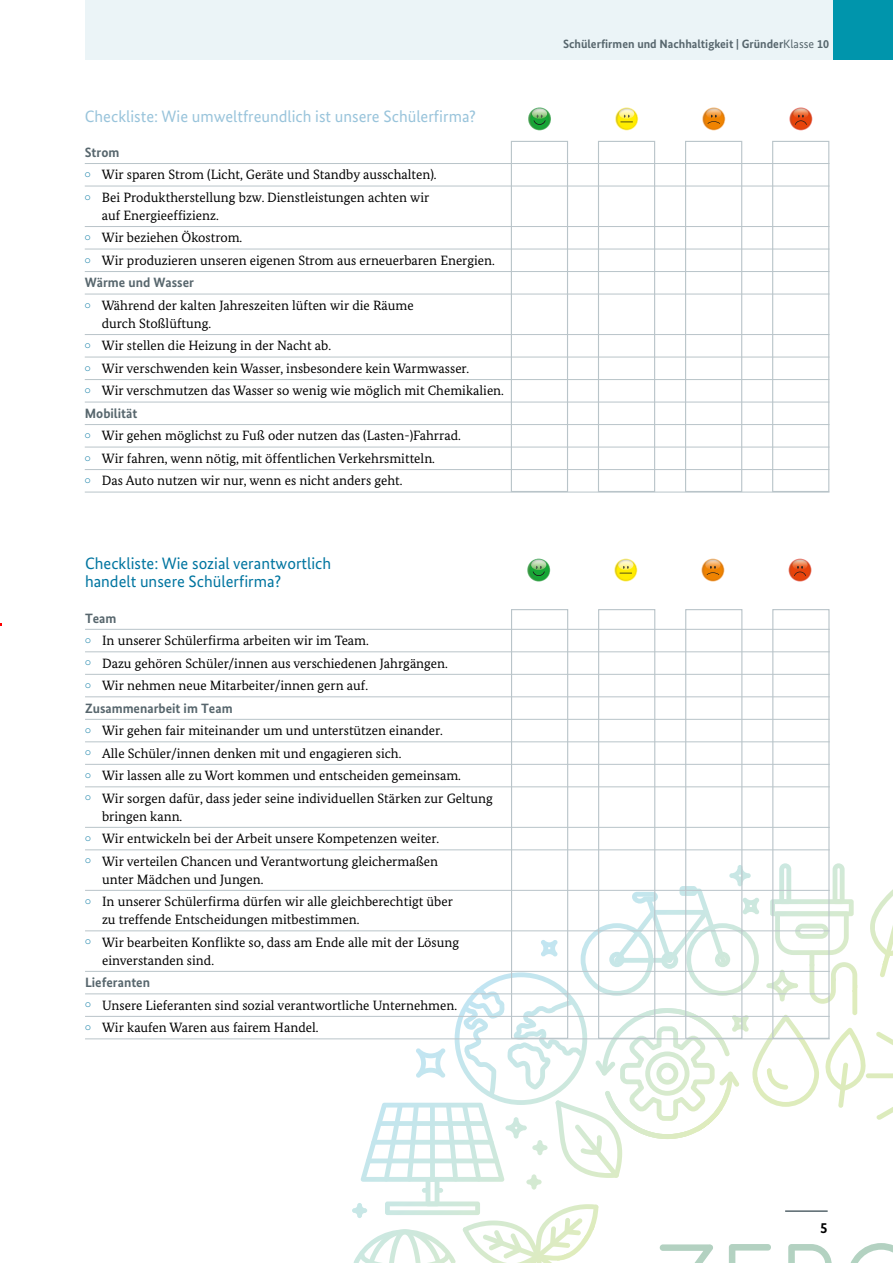
<style>
.page{position:relative;width:893px;height:1263px;background:#fff}
.page>*{position:absolute;margin:0;border:0;box-sizing:border-box;transform-origin:0 0}
.t1{font:16.5px/18px "Bundes Sans";color:#0075a0}
.t2{font:16.5px "Bundes Sans";color:#99c4db}
.t3{font:700 15px "Bundes Sans";color:#000}
.t4{font:13.5px/18px "Bundes Serif";color:#000}
.t5{font:700 13.5px "Bundes Sans";color:#57666d}
.t6{font:700 12px "Bundes Sans";color:#57666d}
.s1{font-weight:400}
</style>
<div class="page">
<svg style="left:352px;top:863px;width:541px;height:400px"></svg>
<hr style="left:85px;top:629px;width:745px;height:1px;background:#b9c4c9">
<hr style="left:85px;top:651px;width:745px;height:1px;background:#b9c4c9">
<hr style="left:85px;top:674px;width:745px;height:1px;background:#b9c4c9">
<hr style="left:85px;top:696px;width:745px;height:1px;background:#b9c4c9">
<hr style="left:85px;top:719px;width:745px;height:1px;background:#b9c4c9">
<hr style="left:85px;top:741px;width:745px;height:1px;background:#b9c4c9">
<hr style="left:85px;top:764px;width:745px;height:1px;background:#b9c4c9">
<hr style="left:85px;top:786px;width:745px;height:1px;background:#b9c4c9">
<hr style="left:85px;top:827px;width:745px;height:1px;background:#b9c4c9">
<hr style="left:85px;top:849px;width:745px;height:1px;background:#b9c4c9">
<hr style="left:85px;top:890px;width:745px;height:1px;background:#b9c4c9">
<hr style="left:85px;top:930px;width:745px;height:1px;background:#b9c4c9">
<hr style="left:85px;top:971px;width:745px;height:1px;background:#b9c4c9">
<hr style="left:85px;top:993px;width:745px;height:1px;background:#b9c4c9">
<hr style="left:85px;top:1016px;width:745px;height:1px;background:#b9c4c9">
<hr style="left:85px;top:1038px;width:745px;height:1px;background:#b9c4c9">
<hr style="left:85px;top:163px;width:744px;height:1px;background:#b9c4c9">
<hr style="left:85px;top:186px;width:744px;height:1px;background:#b9c4c9">
<hr style="left:85px;top:226px;width:744px;height:1px;background:#b9c4c9">
<hr style="left:85px;top:249px;width:744px;height:1px;background:#b9c4c9">
<hr style="left:85px;top:271px;width:744px;height:1px;background:#b9c4c9">
<hr style="left:85px;top:294px;width:744px;height:1px;background:#b9c4c9">
<hr style="left:85px;top:334px;width:744px;height:1px;background:#b9c4c9">
<hr style="left:85px;top:357px;width:744px;height:1px;background:#b9c4c9">
<hr style="left:85px;top:379px;width:744px;height:1px;background:#b9c4c9">
<hr style="left:85px;top:402px;width:744px;height:1px;background:#b9c4c9">
<hr style="left:85px;top:424px;width:744px;height:1px;background:#b9c4c9">
<hr style="left:85px;top:447px;width:744px;height:1px;background:#b9c4c9">
<hr style="left:85px;top:469px;width:744px;height:1px;background:#b9c4c9">
<hr style="left:85px;top:492px;width:744px;height:1px;background:#b9c4c9">
<hr style="left:785px;top:1210px;width:43px;height:2px;background:#57666d">
<div style="left:85px;top:0;width:808px;height:60px;background:#ebf4f7"></div>
<div style="left:833px;top:0;width:60px;height:60px;background:#0095ac"></div>
<div style="left:772px;top:609px;width:57px;height:430px;border:1px solid #b9c4c9"></div>
<div style="left:511px;top:609px;width:57px;height:430px;border:1px solid #b9c4c9"></div>
<div style="left:598px;top:609px;width:57px;height:430px;border:1px solid #b9c4c9"></div>
<div style="left:685px;top:609px;width:57px;height:430px;border:1px solid #b9c4c9"></div>
<div style="left:772px;top:141px;width:57px;height:351px;border:1px solid #b9c4c9"></div>
<div style="left:511px;top:141px;width:57px;height:351px;border:1px solid #b9c4c9"></div>
<div style="left:598px;top:141px;width:57px;height:351px;border:1px solid #b9c4c9"></div>
<div style="left:685px;top:141px;width:57px;height:351px;border:1px solid #b9c4c9"></div>
<svg style="left:528px;top:107px;width:23px;height:23px"></svg>
<img style="left:529px;top:110px;width:21px;height:19px">
<img style="left:532px;top:108px;width:15px;height:11px">
<svg style="left:534px;top:115px;width:12px;height:10px"></svg>
<svg style="left:615px;top:107px;width:23px;height:23px"></svg>
<img style="left:616px;top:110px;width:21px;height:19px">
<img style="left:619px;top:108px;width:15px;height:11px">
<svg style="left:620px;top:115px;width:13px;height:8px"></svg>
<svg style="left:702px;top:107px;width:23px;height:23px"></svg>
<img style="left:703px;top:110px;width:21px;height:19px">
<img style="left:706px;top:108px;width:15px;height:11px">
<svg style="left:707px;top:115px;width:13px;height:9px"></svg>
<svg style="left:789px;top:107px;width:23px;height:23px"></svg>
<img style="left:790px;top:110px;width:21px;height:19px">
<img style="left:793px;top:108px;width:15px;height:11px">
<svg style="left:795px;top:115px;width:12px;height:10px"></svg>
<svg style="left:527px;top:559px;width:23px;height:22px"></svg>
<img style="left:528px;top:561px;width:21px;height:20px">
<img style="left:531px;top:559px;width:15px;height:11px">
<svg style="left:533px;top:566px;width:12px;height:10px"></svg>
<svg style="left:614px;top:559px;width:23px;height:22px"></svg>
<img style="left:615px;top:561px;width:21px;height:20px">
<img style="left:618px;top:559px;width:15px;height:11px">
<svg style="left:620px;top:566px;width:12px;height:8px"></svg>
<svg style="left:701px;top:559px;width:23px;height:22px"></svg>
<img style="left:702px;top:561px;width:21px;height:20px">
<img style="left:705px;top:559px;width:15px;height:11px">
<svg style="left:707px;top:566px;width:12px;height:9px"></svg>
<img style="left:789px;top:562px;width:22px;height:19px">
<img style="left:792px;top:559px;width:16px;height:11px">
<svg style="left:794px;top:566px;width:12px;height:10px"></svg>
<h3 class="t2" style="left:85px;top:106px;width:393px">Checkliste: Wie umweltfreundlich ist unsere Schülerfirma?</h3>
<h4 class="t5" style="left:85px;top:144px;width:36px">Strom</h4>
<p class="t4" style="left:85px;top:165px;width:353px"><sup>•</sup> Wir sparen Strom (Licht, Geräte und Standby ausschalten).</p>
<p class="t4" style="left:102px;top:188px;width:329px;text-indent:-17px"><sup>•</sup> Bei Produktherstellung bzw. Dienstleistungen achten wir auf Energieeffizienz.</p>
<p class="t4" style="left:85px;top:228px;width:159px"><sup>•</sup> Wir beziehen Ökostrom.</p>
<p class="t4" style="left:85px;top:251px;width:412px"><sup>•</sup> Wir produzieren unseren eigenen Strom aus erneuerbaren Energien.</p>
<h4 class="t5" style="left:85px;top:274px;width:111px">Wärme und Wasser</h4>
<p class="t4" style="left:102px;top:296px;width:313px;text-indent:-17px"><sup>•</sup> Während der kalten Jahreszeiten lüften wir die Räume durch Stoßlüftung.</p>
<p class="t4" style="left:85px;top:336px;width:248px"><sup>•</sup> Wir stellen die Heizung in der Nacht ab.</p>
<p class="t4" style="left:85px;top:359px;width:386px"><sup>•</sup> Wir verschwenden kein Wasser, insbesondere kein Warmwasser.</p>
<p class="t4" style="left:85px;top:381px;width:421px"><sup>•</sup> Wir verschmutzen das Wasser so wenig wie möglich mit Chemikalien.</p>
<h4 class="t5" style="left:85px;top:405px;width:54px">Mobilität</h4>
<p class="t4" style="left:85px;top:426px;width:378px"><sup>•</sup> Wir gehen möglichst zu Fuß oder nutzen das (Lasten-)Fahrrad.</p>
<p class="t4" style="left:85px;top:449px;width:352px"><sup>•</sup> Wir fahren, wenn nötig, mit öffentlichen Verkehrsmitteln.</p>
<p class="t4" style="left:85px;top:471px;width:319px"><sup>•</sup> Das Auto nutzen wir nur, wenn es nicht anders geht.</p>
<h3 class="t1" style="left:85px;top:554px;width:248px">Checkliste: Wie sozial verantwortlich handelt unsere Schülerfirma?</h3>
<h4 class="t5" style="left:85px;top:610px;width:33px">Team</h4>
<p class="t4" style="left:85px;top:631px;width:285px"><sup>•</sup> In unserer Schülerfirma arbeiten wir im Team.</p>
<p class="t4" style="left:85px;top:654px;width:364px"><sup>•</sup> Dazu gehören Schüler/innen aus verschiedenen Jahrgängen.</p>
<p class="t4" style="left:85px;top:676px;width:284px"><sup>•</sup> Wir nehmen neue Mitarbeiter/innen gern auf.</p>
<h4 class="t5" style="left:85px;top:700px;width:149px">Zusammenarbeit im Team</h4>
<p class="t4" style="left:85px;top:721px;width:359px"><sup>•</sup> Wir gehen fair miteinander um und unterstützen einander.</p>
<p class="t4" style="left:85px;top:744px;width:318px"><sup>•</sup> Alle Schüler/innen denken mit und engagieren sich.</p>
<p class="t4" style="left:85px;top:766px;width:377px"><sup>•</sup> Wir lassen alle zu Wort kommen und entscheiden gemeinsam.</p>
<p class="t4" style="left:102px;top:789px;width:392px;text-indent:-17px"><sup>•</sup> Wir sorgen dafür, dass jeder seine individuellen Stärken zur Geltung bringen kann.</p>
<p class="t4" style="left:85px;top:829px;width:356px"><sup>•</sup> Wir entwickeln bei der Arbeit unsere Kompetenzen weiter.</p>
<p class="t4" style="left:102px;top:852px;width:337px;text-indent:-17px"><sup>•</sup> Wir verteilen Chancen und Verantwortung gleichermaßen unter Mädchen und Jungen.</p>
<p class="t4" style="left:102px;top:892px;width:352px;text-indent:-17px"><sup>•</sup> In unserer Schülerfirma dürfen wir alle gleichberechtigt über zu treffende Entscheidungen mitbestimmen.</p>
<p class="t4" style="left:102px;top:933px;width:359px;text-indent:-17px"><sup>•</sup> Wir bearbeiten Konflikte so, dass am Ende alle mit der Lösung einverstanden sind.</p>
<h4 class="t5" style="left:85px;top:974px;width:67px">Lieferanten</h4>
<p class="t4" style="left:85px;top:996px;width:373px"><sup>•</sup> Unsere Lieferanten sind sozial verantwortliche Unternehmen.</p>
<p class="t4" style="left:85px;top:1018px;width:235px"><sup>•</sup> Wir kaufen Waren aus fairem Handel.</p>
<p class="t6" style="left:563px;top:36px;width:268px">Schülerfirmen und Nachhaltigkeit | Gründer<span class="s1">Klasse</span> 10</p>
<p class="t3" style="left:820px;top:1219px;width:9px">5</p>
</div>
